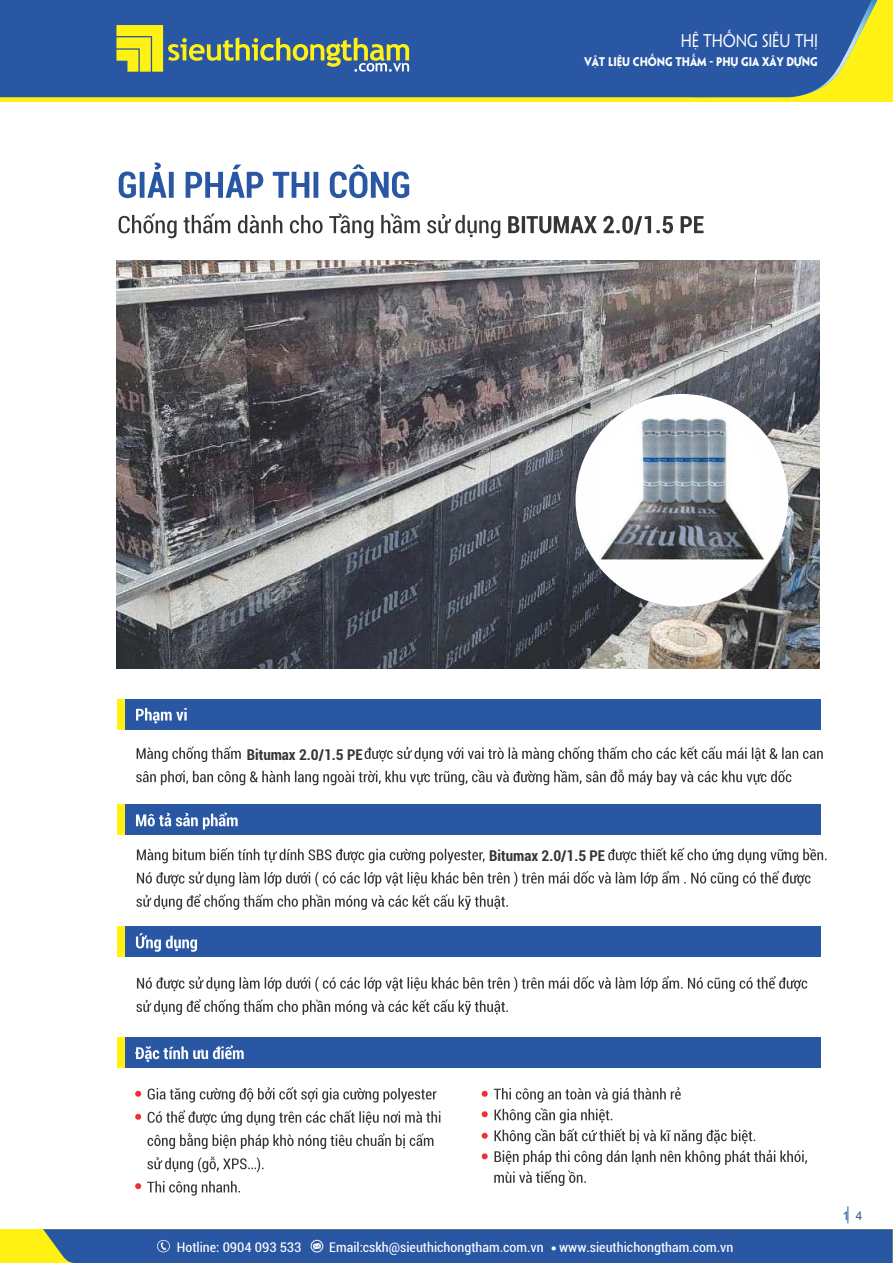
<style>
.page{position:relative;width:893px;height:1263px;background:#fff}
.page>*{position:absolute;margin:0;border:0;box-sizing:border-box;transform-origin:0 0}
.t1{font:16.5px "UTM Penumbra";letter-spacing:-.01em;color:#fefefe;scale:.9 1}
.t2{font:700 condensed 15px "Roboto";color:#373435}
.t3{font:condensed 13.5px "Roboto";color:#fefefe;scale:1.04 1}
.t4{font:12px "Arial";color:#2957a4}
.t5{font:700 11.25px "UTM Penumbra";letter-spacing:-.01em;color:#fefefe;scale:.9 1}
</style>
<div class="page">
<img style="left:117px;top:260px;width:702px;height:409px">
<svg style="left:119px;top:162px;width:290px;height:36px"></svg>
<svg style="left:119px;top:213px;width:381px;height:25px"></svg>
<svg style="left:508px;top:216px;width:196px;height:19px"></svg>
<svg style="left:137px;top:746px;width:104px;height:16px"></svg>
<svg style="left:365px;top:746px;width:458px;height:16px"></svg>
<svg style="left:136px;top:769px;width:655px;height:16px"></svg>
<div style="left:117px;top:699px;width:704px;height:31px;background:#2957a4"></div>
<svg style="left:136px;top:708px;width:51px;height:15px"></svg>
<div style="left:117px;top:699px;width:7px;height:31px;background:#fff212"></div>
<svg style="left:137px;top:848px;width:689px;height:15px"></svg>
<svg style="left:137px;top:871px;width:673px;height:16px"></svg>
<svg style="left:136px;top:894px;width:372px;height:16px"></svg>
<div style="left:117px;top:804px;width:704px;height:31px;background:#2957a4"></div>
<svg style="left:136px;top:812px;width:102px;height:17px"></svg>
<div style="left:117px;top:804px;width:7px;height:31px;background:#fff212"></div>
<svg style="left:137px;top:976px;width:670px;height:16px"></svg>
<svg style="left:136px;top:999px;width:372px;height:16px"></svg>
<div style="left:117px;top:926px;width:704px;height:31px;background:#2957a4"></div>
<svg style="left:136px;top:933px;width:61px;height:19px"></svg>
<div style="left:117px;top:926px;width:7px;height:31px;background:#fff212"></div>
<div style="left:117px;top:1037px;width:704px;height:31px;background:#2957a4"></div>
<div style="left:117px;top:1037px;width:7px;height:31px;background:#fff212"></div>
<svg style="left:135px;top:1045px;width:109px;height:17px"></svg>
<svg style="left:148px;top:1087px;width:289px;height:15px"></svg>
<svg style="left:148px;top:1110px;width:292px;height:16px"></svg>
<svg style="left:147px;top:1133px;width:286px;height:16px"></svg>
<svg style="left:147px;top:1156px;width:116px;height:16px"></svg>
<svg style="left:147px;top:1181px;width:93px;height:14px"></svg>
<svg style="left:135px;top:1091px;width:6px;height:6px"></svg>
<svg style="left:135px;top:1114px;width:6px;height:6px"></svg>
<svg style="left:494px;top:1087px;width:187px;height:15px"></svg>
<svg style="left:494px;top:1108px;width:118px;height:15px"></svg>
<svg style="left:494px;top:1129px;width:261px;height:15px"></svg>
<svg style="left:494px;top:1150px;width:313px;height:36px"></svg>
<svg style="left:482px;top:1091px;width:6px;height:6px"></svg>
<svg style="left:482px;top:1133px;width:6px;height:6px"></svg>
<svg style="left:482px;top:1153px;width:6px;height:6px"></svg>
<svg style="left:135px;top:1183px;width:6px;height:6px"></svg>
<svg style="left:482px;top:1111px;width:6px;height:6px"></svg>
<div style="left:0;top:1229px;width:893px;height:34px;background:#fff212"></div>
<div style="left:43px;top:1229px;width:850px;height:34px;background:#2957a4"></div>
<div style="left:0;top:0;width:893px;height:102px;background:#fff212"></div>
<svg style="left:562px;top:0;width:315px;height:98px"></svg>
<div style="left:0;top:0;width:872px;height:97px;background:#2957a4"></div>
<svg style="left:116px;top:25px;width:293px;height:47px"></svg>
<svg style="left:848px;top:1206px;width:1px;height:17px"></svg>
<div style="left:575px;top:394px;width:213px;height:212px;background:#fefefe;border-radius:50%"></div>
<img style="left:599px;top:417px;width:165px;height:143px">
<p class="t1" style="left:681px;top:32px;width:154px">HỆ THỐNG SIÊU THỊ</p>
<p class="t5" style="left:584px;top:56px;width:261px">VẬT LIỆU CHỐNG THẤM - PHỤ GIA XÂY DỰNG</p>
<p class="t2" style="left:247px;top:748px;width:118px">Bitumax 2.0/1.5 PE</p>
<p class="t2" style="left:489px;top:850px;width:118px">Bitumax 2.0/1.5 PE</p>
<p class="t3" style="left:177px;top:1241px;width:121px">Hotline: 0904 093 533</p>
<p class="t3" style="left:329px;top:1241px;width:390px">Email:cskh@sieuthichongtham.com.vn www.sieuthichongtham.com.vn</p>
<p class="t4" style="left:842px;top:1211px;width:22px">1 4</p>
</div>
